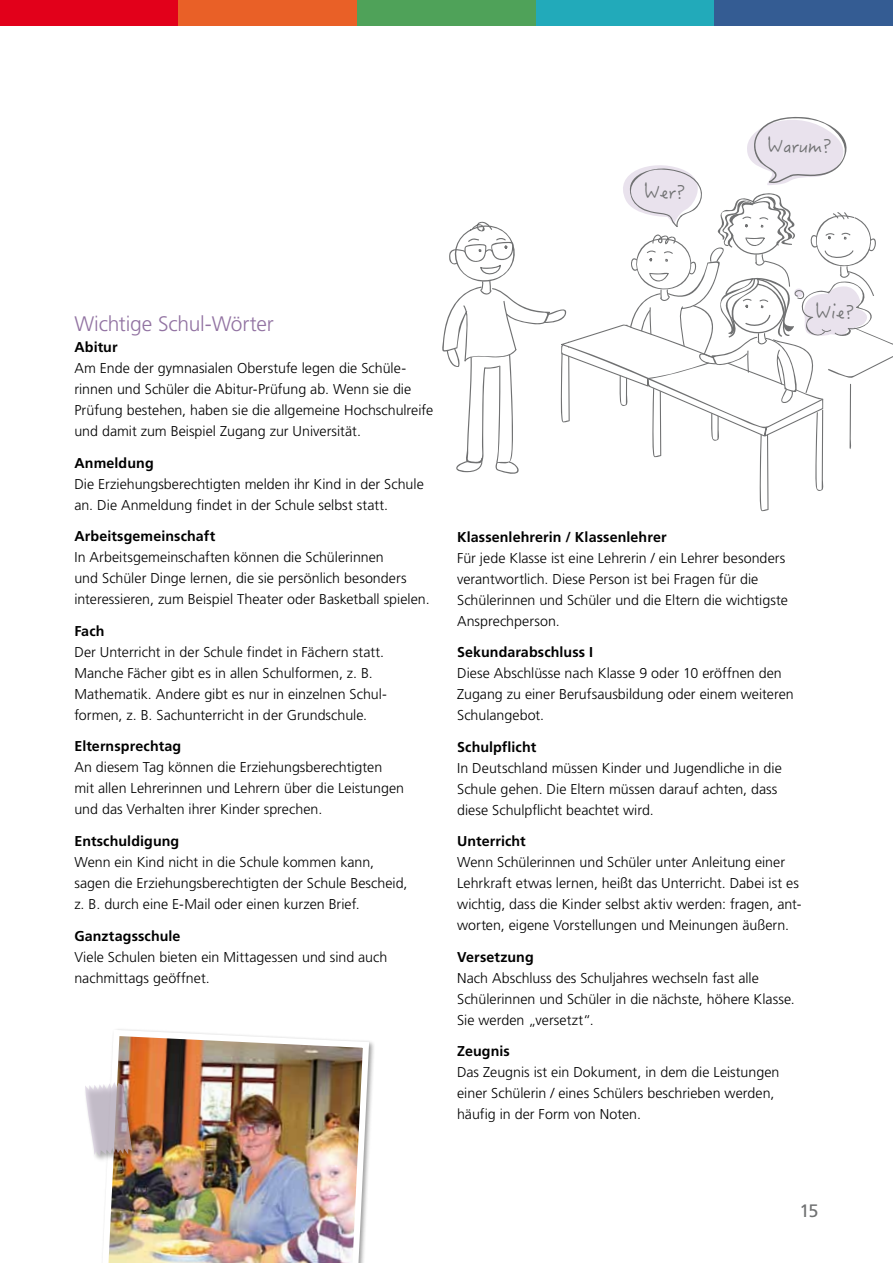
<style>
.page{position:relative;width:893px;height:1263px;background:#fff}
.page>*{position:absolute;margin:0;border:0;box-sizing:border-box;transform-origin:0 0}
.t1{font:300 21px "Frutiger LT Std";letter-spacing:-.01em;color:#9273a2}
.t2{font:18.9px "Hanzi Pen TC W3";color:#707172}
.t3{font:18px "Frutiger LT Std";color:#707172}
.t4{font:300 14.25px/21px "Frutiger LT Std";color:#000}
.t5{font:700 14.25px "Frutiger LT Std";letter-spacing:.01em;color:#000}
</style>
<div class="page">
<svg style="left:442px;top:117px;width:451px;height:395px"></svg>
<img style="left:108px;top:1029px;width:264px;height:234px">
<div style="left:84px;top:1081px;width:55px;height:82px;background:#000;opacity:.33"></div>
<svg style="left:85px;top:1082px;width:47px;height:74px;background:#c4b3b5"></svg>
<div style="left:0;top:0;width:179px;height:26px;background:#e2001a"></div>
<div style="left:179px;top:0;width:178px;height:26px;background:#e96027"></div>
<div style="left:536px;top:0;width:178px;height:26px;background:#22aaba"></div>
<div style="left:714px;top:0;width:179px;height:26px;background:#345c93"></div>
<div style="left:357px;top:0;width:179px;height:26px;background:#4fa259"></div>
<h2 class="t2" style="left:644px;top:180px;width:43px">Wer?</h2>
<h2 class="t2" style="left:767px;top:134px;width:66px">Warum?</h2>
<h1 class="t1" style="left:74px;top:312px;width:201px">Wichtige Schul-Wörter</h1>
<p class="t5" style="left:74px;top:339px;width:45px">Abitur</p>
<p class="t4" style="left:74px;top:358px;width:360px">Am Ende der gymnasialen Oberstufe legen die Schüle&shy;rinnen und Schüler die Abitur-Prüfung ab. Wenn sie die Prüfung bestehen, haben sie die allgemeine Hochschulreife und damit zum Beispiel Zugang zur Universität.</p>
<p class="t5" style="left:74px;top:454px;width:81px">Anmeldung</p>
<p class="t4" style="left:74px;top:474px;width:351px">Die Erziehungsberechtigten melden ihr Kind in der Schule an. Die Anmeldung findet in der Schule selbst statt.</p>
<p class="t5" style="left:74px;top:528px;width:142px">Arbeitsgemeinschaft</p>
<p class="t4" style="left:74px;top:547px;width:357px">In Arbeitsgemeinschaften können die Schülerinnen<br>und Schüler Dinge lernen, die sie persönlich besonders interessieren, zum Beispiel Theater oder Basketball spielen.</p>
<p class="t5" style="left:74px;top:623px;width:32px">Fach</p>
<p class="t4" style="left:74px;top:642px;width:314px">Der Unterricht in der Schule findet in Fächern statt.<br>Manche Fächer gibt es in allen Schulformen, z. B.<br>Mathematik. Andere gibt es nur in einzelnen Schul&shy;formen, z. B. Sachunterricht in der Grundschule.</p>
<p class="t5" style="left:74px;top:738px;width:108px">Elternsprechtag</p>
<p class="t4" style="left:74px;top:757px;width:331px">An diesem Tag können die Erziehungsberechtigten mit allen Lehrerinnen und Lehrern über die Leistungen und das Verhalten ihrer Kinder sprechen.</p>
<p class="t5" style="left:74px;top:833px;width:106px">Entschuldigung</p>
<p class="t4" style="left:74px;top:852px;width:335px">Wenn ein Kind nicht in die Schule kommen kann, sagen die Erziehungsberechtigten der Schule Bescheid, z. B. durch eine E-Mail oder einen kurzen Brief.</p>
<p class="t5" style="left:74px;top:927px;width:108px">Ganztagsschule</p>
<p class="t4" style="left:74px;top:946px;width:315px">Viele Schulen bieten ein Mittagessen und sind auch nachmittags geöffnet.</p>
<h2 class="t2" style="left:816px;top:300px;width:40px">Wie?</h2>
<p class="t5" style="left:457px;top:528px;width:211px">Klassenlehrerin / Klassenlehrer</p>
<p class="t4" style="left:457px;top:547px;width:332px">Für jede Klasse ist eine Lehrerin / ein Lehrer besonders verantwortlich. Diese Person ist bei Fragen für die Schülerinnen und Schüler und die Eltern die wichtigste Ansprechperson.</p>
<p class="t5" style="left:457px;top:644px;width:138px">Sekundarabschluss I</p>
<p class="t4" style="left:457px;top:663px;width:338px">Diese Abschlüsse nach Klasse 9 oder 10 eröffnen den<br>Zugang zu einer Berufsausbildung oder einem weiteren<br>Schulangebot.</p>
<p class="t5" style="left:457px;top:738px;width:81px">Schulpflicht</p>
<p class="t4" style="left:457px;top:757px;width:326px">In Deutschland müssen Kinder und Jugendliche in die<br>Schule gehen. Die Eltern müssen darauf achten, dass diese Schulpflicht beachtet wird.</p>
<p class="t5" style="left:457px;top:833px;width:70px">Unterricht</p>
<p class="t4" style="left:457px;top:852px;width:346px">Wenn Schülerinnen und Schüler unter Anleitung einer Lehrkraft etwas lernen, heißt das Unterricht. Dabei ist es wichtig, dass die Kinder selbst aktiv werden: fragen, ant&shy;worten, eigene Vorstellungen und Meinungen äußern.</p>
<p class="t5" style="left:457px;top:948px;width:78px">Versetzung</p>
<p class="t4" style="left:457px;top:967px;width:339px">Nach Abschluss des Schuljahres wechseln fast alle<br>Schülerinnen und Schüler in die nächste, höhere Klasse.<br>Sie werden „versetzt“.</p>
<p class="t5" style="left:457px;top:1043px;width:54px">Zeugnis</p>
<p class="t4" style="left:457px;top:1062px;width:324px">Das Zeugnis ist ein Dokument, in dem die Leistungen einer Schülerin / eines Schülers beschrieben werden, häufig in der Form von Noten.</p>
<p class="t3" style="left:799px;top:1200px;width:21px">15</p>
</div>
